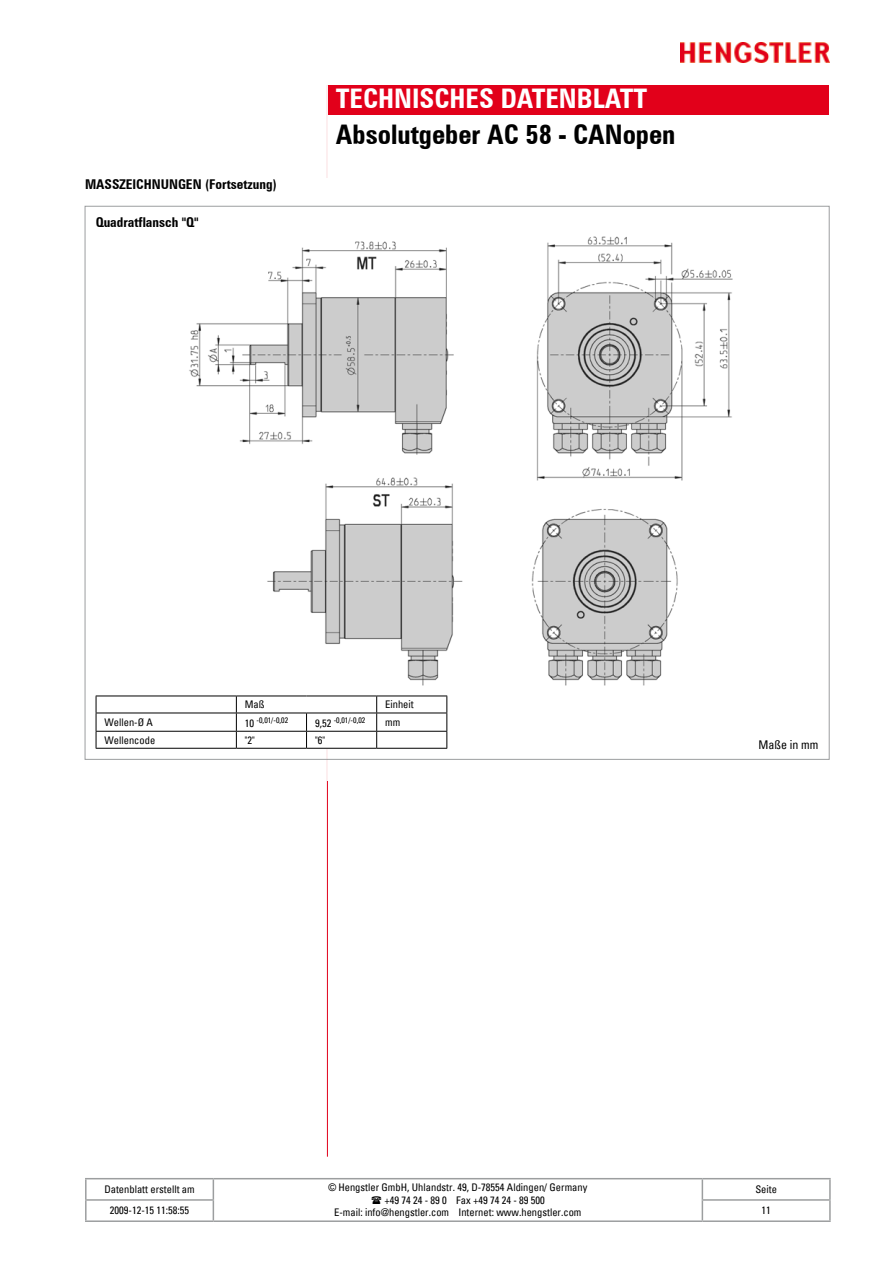
<style>
.page{position:relative;width:893px;height:1263px;background:#fff}
.page>*{position:absolute;margin:0;border:0;box-sizing:border-box;transform-origin:0 0}
.t1{font:700 condensed 27px "Zurich BT";color:#000}
.t2{font:700 condensed 27px "Zurich BT";color:#fff}
.t3{font:700 condensed 13.5px "Zurich BT";color:#000}
.t4{font:condensed 12px "Univers";color:#000}
.t5{font:condensed 10.5px "Univers";color:#000}
.t6{font:condensed 7.8px "Univers";color:#000}
.s1{font-size:10.5px}
.s2{font-family:"Arial";font-stretch:normal}
</style>
<div class="page">
<img style="left:680px;top:43px;width:149px;height:20px">
<div style="left:327px;top:85px;width:502px;height:30px;background:#e2001a"></div>
<hr style="left:327px;top:85px;width:1px;height:1072px;background:#e2001a">
<hr style="left:327px;top:85px;width:1px;height:106px;background:#fff">
<div style="left:85px;top:179px;width:744px;height:38px;background:#fff"></div>
<hr style="left:85px;top:1178px;width:128px;height:1px;background:#9c9e9f">
<hr style="left:85px;top:1179px;width:2px;height:20px;background:#9c9e9f">
<hr style="left:213px;top:1178px;width:489px;height:1px;background:#9c9e9f">
<hr style="left:702px;top:1178px;width:129px;height:1px;background:#9c9e9f">
<hr style="left:829px;top:1179px;width:2px;height:20px;background:#9c9e9f">
<hr style="left:85px;top:1199px;width:129px;height:2px;background:#9c9e9f">
<svg style="left:85px;top:1201px;width:2px;height:19px"></svg>
<svg style="left:213px;top:1179px;width:1px;height:41px"></svg>
<hr style="left:702px;top:1199px;width:129px;height:2px;background:#9c9e9f">
<svg style="left:702px;top:1179px;width:1px;height:41px"></svg>
<svg style="left:829px;top:1201px;width:2px;height:19px"></svg>
<hr style="left:85px;top:1220px;width:128px;height:2px;background:#9c9e9f">
<hr style="left:213px;top:1220px;width:489px;height:2px;background:#9c9e9f">
<hr style="left:702px;top:1220px;width:129px;height:2px;background:#9c9e9f">
<svg style="left:327px;top:760px;width:1px;height:21px"></svg>
<hr style="left:327px;top:206px;width:1px;height:554px;background:#fff">
<img style="left:189px;top:236px;width:544px;height:450px">
<svg style="left:96px;top:696px;width:351px;height:52px"></svg>
<hr style="left:96px;top:748px;width:140px;height:1px;background:#000">
<hr style="left:236px;top:748px;width:71px;height:1px;background:#000">
<hr style="left:307px;top:748px;width:70px;height:1px;background:#000">
<hr style="left:377px;top:748px;width:70px;height:1px;background:#000">
<p class="t3" style="left:85px;top:176px;width:193px">MASSZEICHNUNGEN (Fortsetzung)</p>
<p class="t3" style="left:96px;top:214px;width:104px">Quadratflansch "Q"</p>
<h1 class="t2" style="left:336px;top:82px;width:313px">TECHNISCHES DATENBLATT</h1>
<h1 class="t1" style="left:336px;top:118px;width:341px">Absolutgeber AC 58 - CANopen</h1>
<p class="t5" style="left:245px;top:698px;width:21px">Maß</p>
<p class="t5" style="left:385px;top:698px;width:30px">Einheit</p>
<p class="t5" style="left:105px;top:715px;width:50px">Wellen-Ø A</p>
<p class="t6" style="left:245px;top:715px;width:45px"><span class="s1">10</span> -0,01/-0,02</p>
<p class="t6" style="left:315px;top:715px;width:52px"><span class="s1">9,52</span> -0,01/-0,02</p>
<p class="t5" style="left:385px;top:715px;width:17px">mm</p>
<p class="t5" style="left:105px;top:733px;width:52px">Wellencode</p>
<p class="t5" style="left:245px;top:733px;width:11px">"2"</p>
<p class="t5" style="left:315px;top:733px;width:11px">"6"</p>
<p class="t4" style="left:759px;top:736px;width:61px">Maße in mm</p>
<p class="t5" style="left:104px;top:1182px;width:92px">Datenblatt erstellt am</p>
<p class="t5" style="left:328px;top:1180px;width:261px"><span class="s2">©</span> Hengstler GmbH, Uhlandstr. 49, D-78554 Aldingen/ Germany</p>
<p class="t5" style="left:385px;top:1193px;width:162px">+49 74 24 - 89 0 Fax +49 74 24 - 89 500</p>
<p class="t5" style="left:334px;top:1206px;width:249px">E-mail: info@hengstler.com Internet: www.hengstler.com</p>
<p class="t5" style="left:755px;top:1182px;width:23px">Seite</p>
<p class="t5" style="left:110px;top:1204px;width:81px">2009-12-15 11:58:55</p>
<p class="t5" style="left:761px;top:1204px;width:11px">11</p>
</div>
